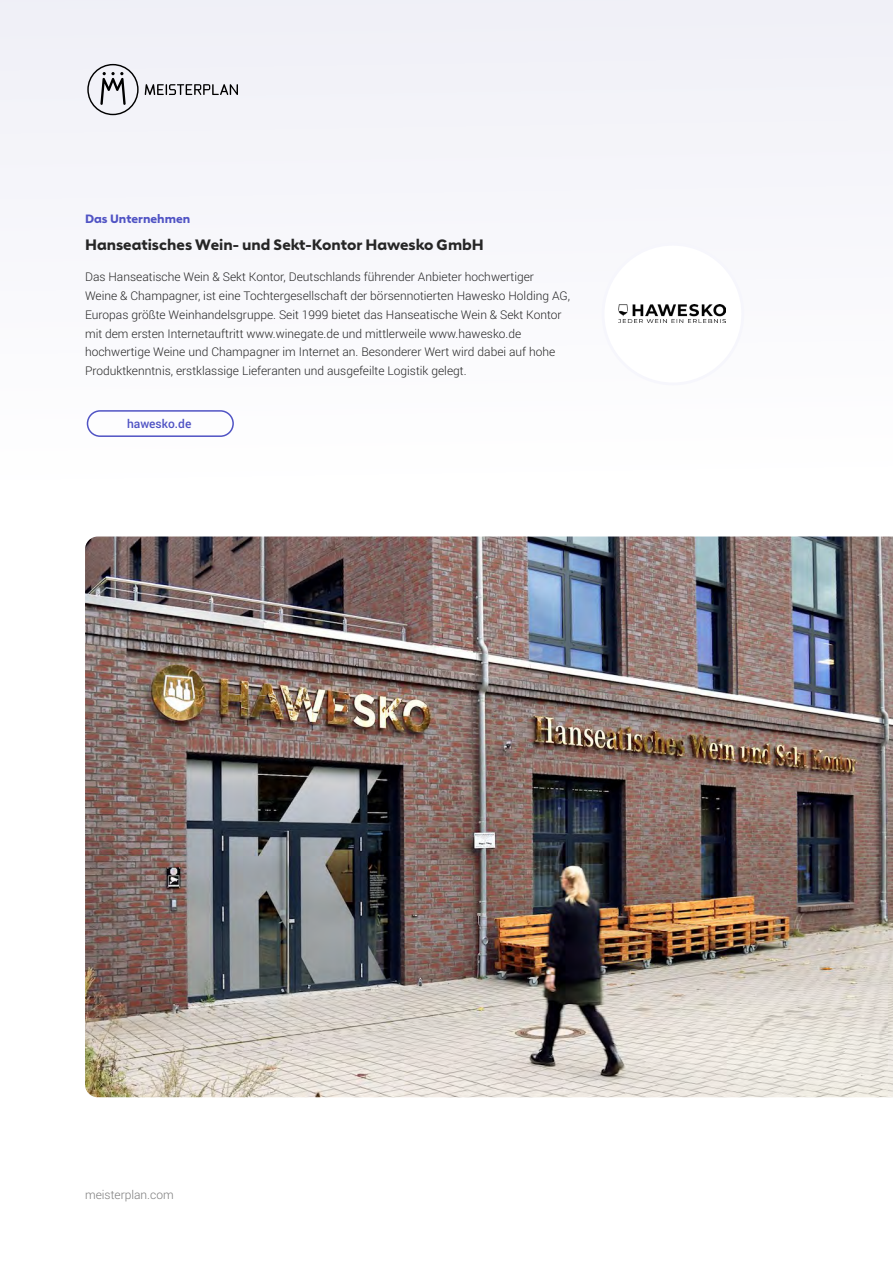
<style>
.page{position:relative;width:893px;height:1263px;background:#fff}
.page>*{position:absolute;margin:0;border:0;box-sizing:border-box;transform-origin:0 0}
.t1{font:700 15px "Carnero";color:#262626}
.t2{font:300 12px/18.8px "Roboto";color:#262626}
.t3{font:300 12px "Roboto";color:#7d7d7d}
.t4{font:700 12px "Carnero";color:#5053c4}
.t5{font:500 12px "Roboto";color:#5053c4}
</style>
<div class="page">
<div style="left:0;top:0;width:893px;height:501px;background:#f7f7fb"></div>
<div style="left:87px;top:410px;width:147px;height:27px;border:2px solid #5053c4;border-radius:13px"></div>
<img style="left:85px;top:536px;width:808px;height:561px">
<div style="left:603px;top:244px;width:140px;height:140px;background:#fff;border-radius:50%"></div>
<div style="left:602px;top:243px;width:142px;height:142px;border:3px solid #f6f6fc;border-radius:50%"></div>
<img style="left:619px;top:304px;width:106px;height:19px">
<svg style="left:87px;top:64px;width:52px;height:51px"></svg>
<svg style="left:145px;top:84px;width:93px;height:11px"></svg>
<p class="t4" style="left:85px;top:211px;width:107px">Das Unternehmen</p>
<p class="t1" style="left:85px;top:235px;width:400px">Hanseatisches Wein- und Sekt-Kontor Hawesko GmbH</p>
<p class="t2" style="left:85px;top:267px;width:486px">Das Hanseatische Wein &amp; Sekt Kontor, Deutschlands führender Anbieter hochwertiger<br>Weine &amp; Champagner, ist eine Tochtergesellschaft der börsennotierten Hawesko Holding AG, Europas größte Weinhandelsgruppe. Seit 1999 bietet das Hanseatische Wein &amp; Sekt Kontor mit dem ersten Internetauftritt www.winegate.de und mittlerweile www.hawesko.de hochwertige Weine und Champagner im Internet an. Besonderer Wert wird dabei auf hohe Produktkenntnis, erstklassige Lieferanten und ausgefeilte Logistik gelegt.</p>
<p class="t5" style="left:127px;top:415px;width:66px">hawesko.de</p>
<p class="t3" style="left:85px;top:1186px;width:90px">meisterplan.com</p>
</div>
